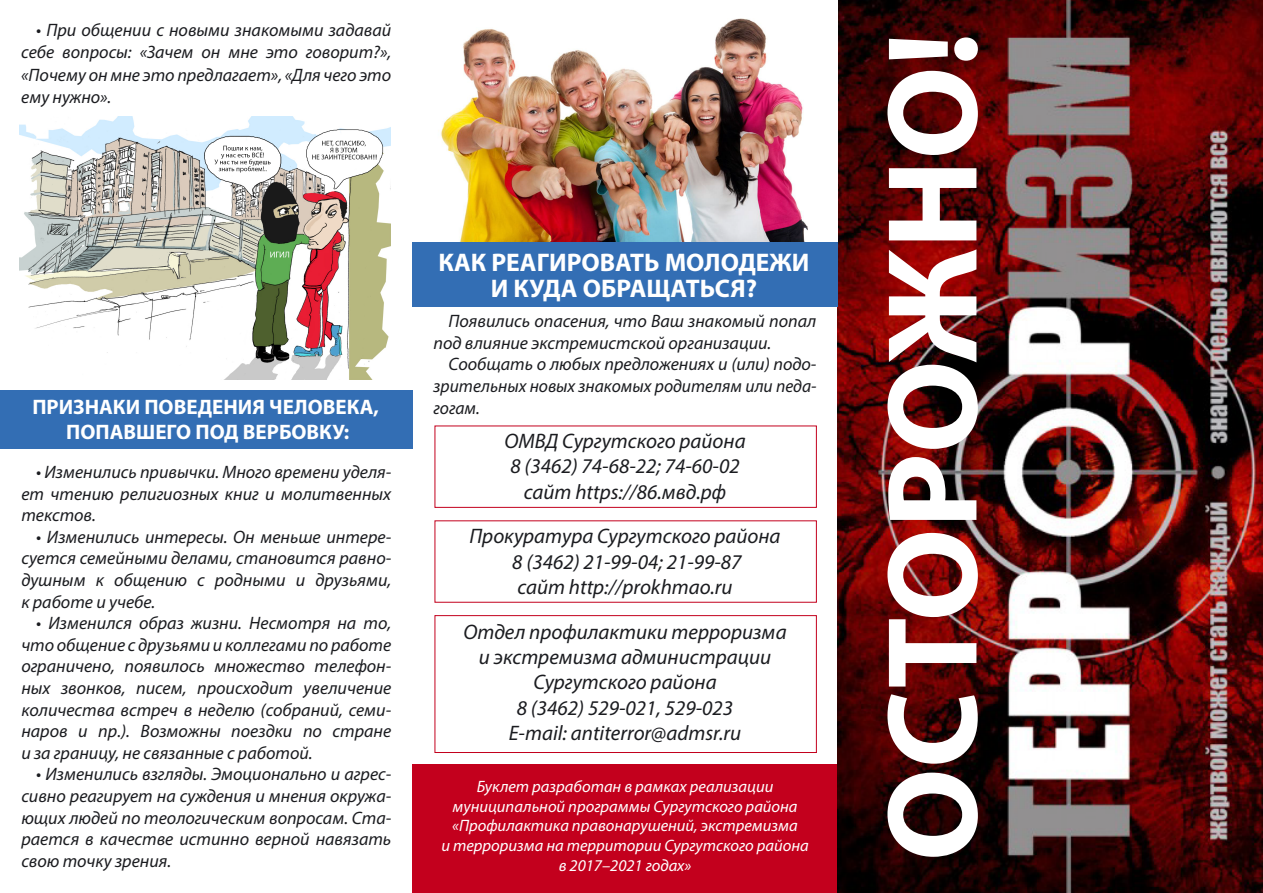
<style>
.page{position:relative;width:1263px;height:893px;background:#fff}
.page>*{position:absolute;margin:0;border:0;box-sizing:border-box;transform-origin:0 0}
.t1{font:700 129.9px "Myriad Pro";color:#fff}
.t2{font:700 25.5px/25.5px "Myriad Pro";color:#fff;text-align:center}
.t3{font:italic 21px/25.2px "Myriad Pro";color:#1b1c20;text-align:center}
.t4{font:700 21px/24.9px "Myriad Pro";color:#fff;text-align:center}
.t5{font:italic 18px/21.6px "Myriad Pro";color:#1b1c20;text-align:justify}
.t6{font:italic 16.5px/19.8px "Myriad Pro";color:#fff;text-align:center}
</style>
<div class="page">
<div style="left:412px;top:765px;width:427px;height:128px;background:#c3001d"></div>
<img style="left:838px;top:0;width:425px;height:893px">
<img style="left:441px;top:18px;width:367px;height:224px">
<div style="left:412px;top:242px;width:426px;height:64px;background:#336eb4"></div>
<div style="left:435px;top:615px;width:382px;height:138px;border:1px solid #c3001d"></div>
<div style="left:435px;top:426px;width:382px;height:82px;border:1px solid #c3001d"></div>
<div style="left:0;top:390px;width:412px;height:59px;background:#336eb4"></div>
<img style="left:19px;top:117px;width:371px;height:262px">
<p class="t5" style="left:21px;top:18px;width:371px;line-height:22.5px;text-indent:15px">• При общении с новыми знакомыми задавай себе вопросы: «Зачем он мне это говорит?», «Почему он мне это предлагает», «Для чего это ему нужно».</p>
<p class="t4" style="left:32px;top:394px;width:348px">ПРИЗНАКИ ПОВЕДЕНИЯ ЧЕЛОВЕКА,<br>ПОПАВШЕГО ПОД ВЕРБОВКУ:</p>
<p class="t5" style="left:21px;top:461px;width:371px;text-indent:15px">• Изменились привычки. Много времени уделя&shy;ет чтению религиозных книг и молитвенных текстов.</p>
<p class="t5" style="left:21px;top:526px;width:371px;text-indent:15px">• Изменились интересы. Он меньше интере&shy;суется семейными делами, становится равно&shy;душным к общению с родными и друзьями, к работе и учебе.</p>
<p class="t5" style="left:21px;top:612px;width:371px;text-indent:15px">• Изменился образ жизни. Несмотря на то, что общение с друзьями и коллегами по работе ограничено, появилось множество телефон&shy;ных звонков, писем, происходит увеличение количества встреч в неделю (собраний, семи&shy;наров и пр.). Возможны поездки по стране и за границу, не связанные с работой.</p>
<p class="t5" style="left:21px;top:763px;width:371px;text-indent:15px">• Изменились взгляды. Эмоционально и агрес&shy;сивно реагирует на суждения и мнения окружа&shy;ющих людей по теологическим вопросам. Ста&shy;рается в качестве истинно верной навязать свою точку зрения.</p>
<h2 class="t2" style="left:438px;top:249px;width:373px">КАК РЕАГИРОВАТЬ МОЛОДЕЖИ<br>И КУДА ОБРАЩАТЬСЯ?</h2>
<p class="t5" style="left:434px;top:310px;width:384px;text-indent:15px">Появились опасения, что Ваш знакомый попал под влияние экстремистской организации.</p>
<p class="t5" style="left:434px;top:353px;width:384px;text-indent:15px">Сообщать о любых предложениях и (или) подо&shy;зрительных новых знакомых родителям или педа&shy;гогам.</p>
<p class="t3" style="left:504px;top:428px;width:243px">ОМВД Сургутского района<br>8 (3462) 74-68-22; 74-60-02 сайт https://86.мвд.рф</p>
<p class="t3" style="left:469px;top:523px;width:313px">Прокуратура Сургутского района<br>8 (3462) 21-99-04; 21-99-87<br>сайт http://prokhmao.ru</p>
<p class="t3" style="left:463px;top:619px;width:325px">Отдел профилактики терроризма и экстремизма администрации<br>Сургутского района<br>8 (3462) 529-021, 529-023<br>E-mail: antiterror@admsr.ru</p>
<p class="t6" style="left:441px;top:776px;width:369px">Буклет разработан в рамках реализации муниципальной программы Сургутского района «Профилактика правонарушений, экстремизма<br>и терроризма на территории Сургутского района в 2017–2021 годах»</p>
<h1 class="t1" style="left:848px;top:861px;width:831px;rotate:-90deg">ОСТОРОЖНО!</h1>
</div>
